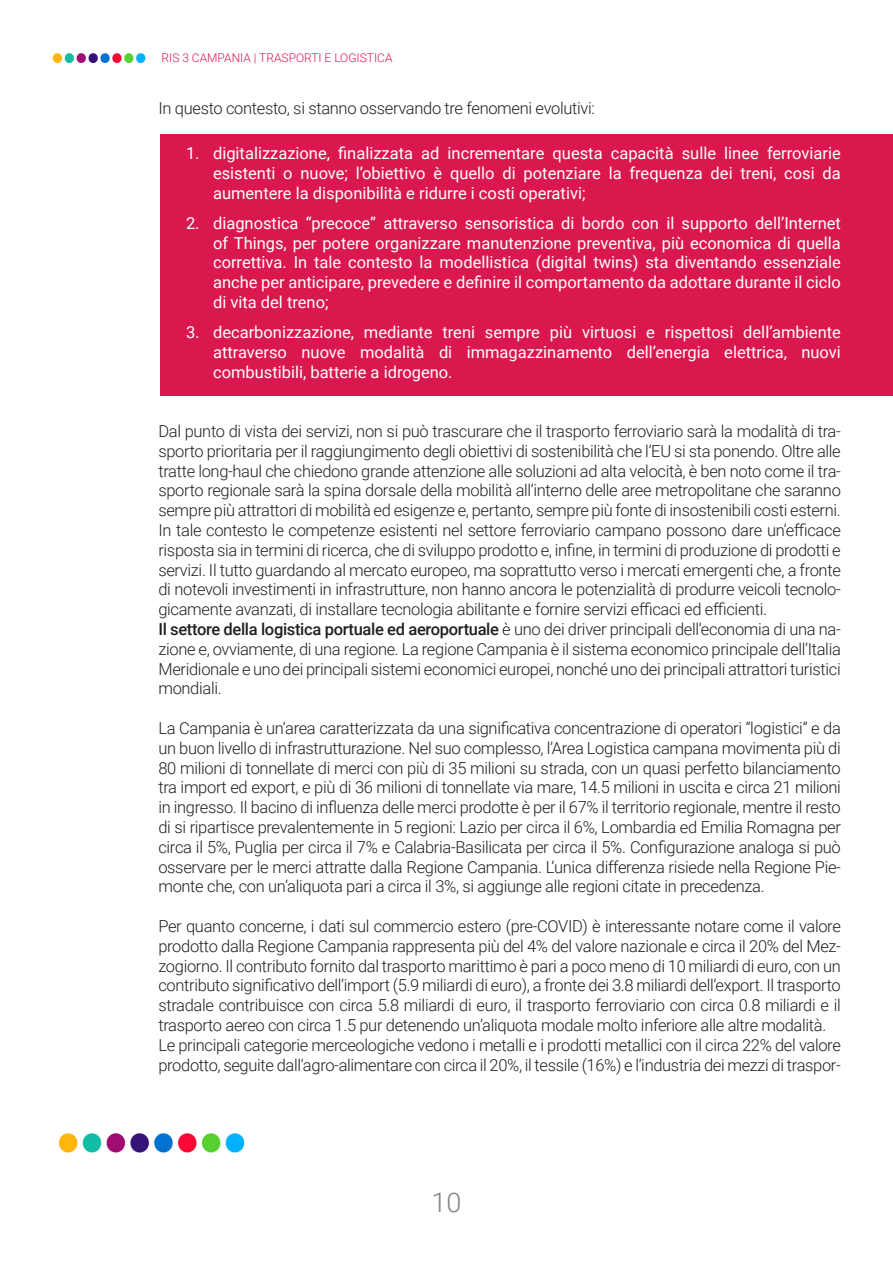
<style>
.page{position:relative;width:893px;height:1263px;background:#fff}
.page>*{position:absolute;margin:0;border:0;box-sizing:border-box;transform-origin:0 0}
.t1{font:300 27px "Roboto";color:#808285}
.t2{font:300 16.5px/19.8px "Roboto";letter-spacing:-.02em;color:#231f20;text-align:justify}
.t3{font:16.5px/19.8px "Roboto";color:#fff;text-align:justify}
.t4{font:300 12px "Roboto";color:#da184d}
.s1{font-weight:500}
</style>
<div class="page">
<img style="left:52px;top:53px;width:94px;height:11px">
<img style="left:58px;top:1133px;width:187px;height:20px">
<div style="left:161px;top:134px;width:732px;height:261px;background:#da184d"></div>
<p class="t4" style="left:162px;top:49px;width:232px">RIS 3 CAMPANIA | TRASPORTI E LOGISTICA</p>
<p class="t2" style="left:158px;top:98px;width:438px">In questo contesto, si stanno osservando tre fenomeni evolutivi:</p>
<p class="t3" style="left:213px;top:143px;width:629px;text-indent:-27px">1. digitalizzazione, finalizzata ad incrementare questa capacità sulle linee ferroviarie esistenti o nuove; l’obiettivo è quello di potenziare la frequenza dei treni, cosi da aumentere la disponibilità e ridurre i costi operativi;</p>
<p class="t3" style="left:213px;top:212px;width:629px;text-indent:-27px">2. diagnostica “precoce” attraverso sensoristica di bordo con il supporto dell’Internet of Things, per potere organizzare manutenzione preventiva, più economica di quella correttiva. In tale contesto la modellistica (digital twins) sta diventando essenziale anche per anticipare, prevedere e definire il comportamento da adottare durante il ciclo di vita del treno;</p>
<p class="t3" style="left:213px;top:321px;width:629px;text-indent:-27px">3. decarbonizzazione, mediante treni sempre più virtuosi e rispettosi dell’ambiente attraverso nuove modalità di immagazzinamento dell’energia elettrica, nuovi combustibili, batterie a idrogeno.</p>
<p class="t2" style="left:158px;top:421px;width:684px">Dal punto di vista dei servizi, non si può trascurare che il trasporto ferroviario sarà la modalità di tra&shy;sporto prioritaria per il raggiungimento degli obiettivi di sostenibilità che l’EU si sta ponendo. Oltre alle tratte long-haul che chiedono grande attenzione alle soluzioni ad alta velocità, è ben noto come il tra&shy;sporto regionale sarà la spina dorsale della mobilità all’interno delle aree metropolitane che saranno sempre più attrattori di mobilità ed esigenze e, pertanto, sempre più fonte di insostenibili costi esterni.</p>
<p class="t2" style="left:158px;top:520px;width:684px">In tale contesto le competenze esistenti nel settore ferroviario campano possono dare un’efficace risposta sia in termini di ricerca, che di sviluppo prodotto e, infine, in termini di produzione di prodotti e servizi. Il tutto guardando al mercato europeo, ma soprattutto verso i mercati emergenti che, a fronte di notevoli investimenti in infrastrutture, non hanno ancora le potenzialità di produrre veicoli tecnolo&shy;gicamente avanzati, di installare tecnologia abilitante e fornire servizi efficaci ed efficienti.</p>
<p class="t2" style="left:158px;top:619px;width:684px"><span class="s1">Il settore della logistica portuale ed aeroportuale</span> è uno dei driver principali dell’economia di una na&shy;zione e, ovviamente, di una regione. La regione Campania è il sistema economico principale dell’Italia Meridionale e uno dei principali sistemi economici europei, nonché uno dei principali attrattori turistici mondiali.</p>
<p class="t2" style="left:158px;top:718px;width:684px">La Campania è un’area caratterizzata da una significativa concentrazione di operatori “logistici” e da un buon livello di infrastrutturazione. Nel suo complesso, l’Area Logistica campana movimenta più di 80 milioni di tonnellate di merci con più di 35 milioni su strada, con un quasi perfetto bilanciamento tra import ed export, e più di 36 milioni di tonnellate via mare, 14.5 milioni in uscita e circa 21 milioni in ingresso. Il bacino di influenza delle merci prodotte è per il 67% il territorio regionale, mentre il resto di si ripartisce prevalentemente in 5 regioni: Lazio per circa il 6%, Lombardia ed Emilia Romagna per circa il 5%, Puglia per circa il 7% e Calabria-Basilicata per circa il 5%. Configurazione analoga si può osservare per le merci attratte dalla Regione Campania. L’unica differenza risiede nella Regione Pie&shy;monte che, con un’aliquota pari a circa il 3%, si aggiunge alle regioni citate in precedenza.</p>
<p class="t2" style="left:158px;top:916px;width:684px">Per quanto concerne, i dati sul commercio estero (pre-COVID) è interessante notare come il valore prodotto dalla Regione Campania rappresenta più del 4% del valore nazionale e circa il 20% del Mez&shy;zogiorno. Il contributo fornito dal trasporto marittimo è pari a poco meno di 10 miliardi di euro, con un contributo significativo dell’import (5.9 miliardi di euro), a fronte dei 3.8 miliardi dell’export. Il trasporto stradale contribuisce con circa 5.8 miliardi di euro, il trasporto ferroviario con circa 0.8 miliardi e il trasporto aereo con circa 1.5 pur detenendo un’aliquota modale molto inferiore alle altre modalità.</p>
<p class="t2" style="left:158px;top:1034px;width:684px">Le principali categorie merceologiche vedono i metalli e i prodotti metallici con il circa 22% del valore prodotto, seguite dall’agro-alimentare con circa il 20%, il tessile (16%) e l’industria dei mezzi di traspor-</p>
<h1 class="t1" style="left:431px;top:1183px;width:31px">10</h1>
</div>
